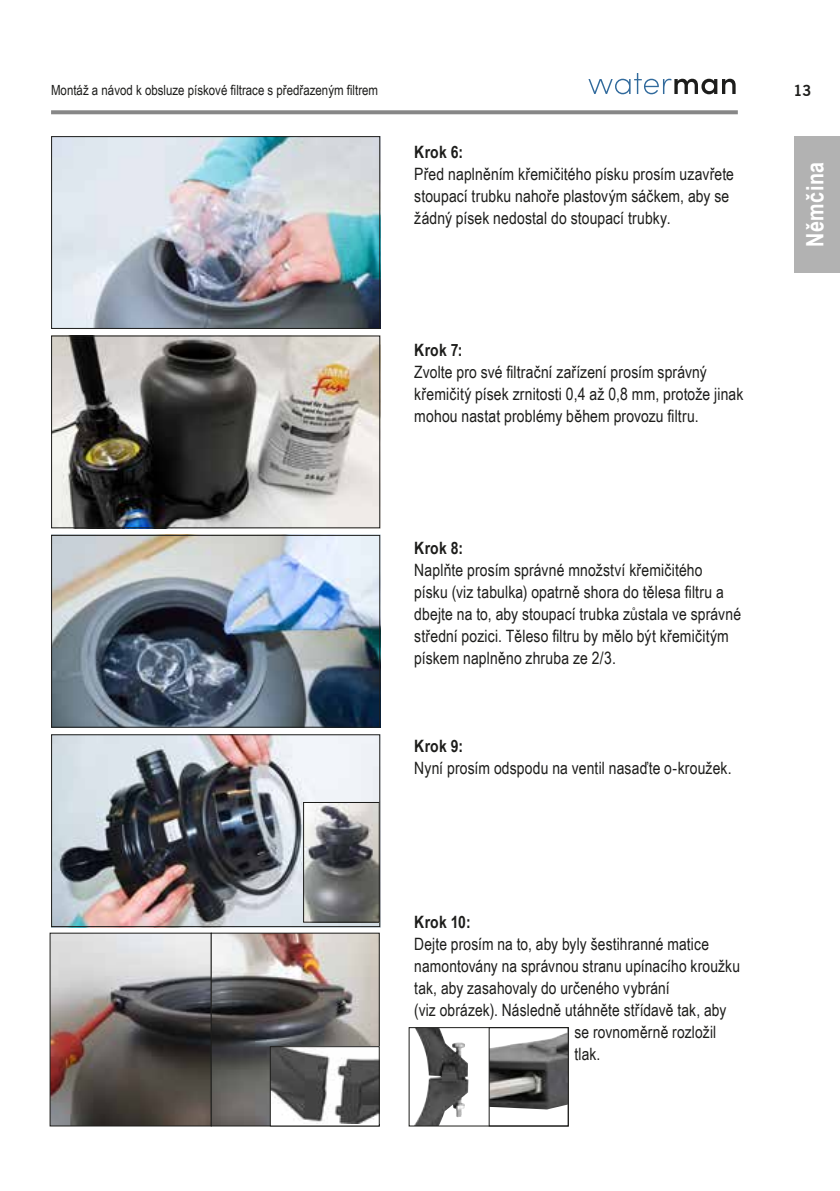
<style>
.page{position:relative;width:840px;height:1191px;background:#fff}
.page>*{position:absolute;margin:0;border:0;box-sizing:border-box;transform-origin:0 0}
.t1{font:700 24px "Arial Narrow";letter-spacing:.02em;color:#fff}
.t2{font:17px/22px "Arial Narrow";letter-spacing:.01em;color:#1d1d1b}
.t3{font:700 17px "Arial Narrow";letter-spacing:.015em;color:#1d1d1b}
.t4{font:700 15px "News Gothic BT";color:#1d1d1b}
.t5{font:14px "Arial Narrow";color:#1d1d1b}
</style>
<div class="page">
<svg style="left:51px;top:110px;width:686px;height:4px;background:#8f8f8f"></svg>
<div style="left:794px;top:136px;width:45px;height:136px;background:#b2b2b2"></div>
<svg style="left:588px;top:73px;width:147px;height:21px"></svg>
<img style="left:53px;top:138px;width:325px;height:189px">
<div style="left:51px;top:136px;width:329px;height:193px;border:1px solid #1d1d1b"></div>
<img style="left:53px;top:337px;width:325px;height:189px">
<div style="left:51px;top:335px;width:329px;height:193px;border:1px solid #1d1d1b"></div>
<img style="left:53px;top:537px;width:325px;height:188px">
<div style="left:51px;top:535px;width:329px;height:192px;border:1px solid #1d1d1b"></div>
<img style="left:53px;top:736px;width:325px;height:189px">
<div style="left:51px;top:734px;width:329px;height:193px;border:1px solid #1d1d1b"></div>
<img style="left:305px;top:804px;width:72px;height:116px">
<div style="left:303px;top:802px;width:76px;height:120px;border:1px solid #1d1d1b"></div>
<img style="left:52px;top:935px;width:325px;height:189px">
<div style="left:50px;top:932px;width:162px;height:194px;border:1px solid #1d1d1b"></div>
<div style="left:211px;top:932px;width:168px;height:194px;border:1px solid #1d1d1b"></div>
<img style="left:272px;top:1048px;width:105px;height:75px">
<div style="left:270px;top:1046px;width:109px;height:80px;border:1px solid #1d1d1b"></div>
<img style="left:415px;top:1029px;width:53px;height:95px">
<div style="left:408px;top:1027px;width:160px;height:99px;border:1px solid #1d1d1b"></div>
<img style="left:490px;top:1033px;width:76px;height:76px">
<div style="left:488px;top:1027px;width:80px;height:99px;border:1px solid #1d1d1b"></div>
<p class="t5" style="left:51px;top:80px;width:328px">Montáž a návod k obsluze pískové filtrace s předřazeným filtrem</p>
<p class="t3" style="left:414px;top:139px;width:50px">Krok 6:</p>
<p class="t2" style="left:414px;top:162px;width:321px">Před naplněním křemičitého písku prosím uzavřete stoupací trubku nahoře plastovým sáčkem, aby se žádný písek nedostal do stoupací trubky.</p>
<p class="t3" style="left:414px;top:337px;width:50px">Krok 7:</p>
<p class="t2" style="left:414px;top:360px;width:330px">Zvolte pro své filtrační zařízení prosím správný křemičitý písek zrnitosti 0,4 až 0,8 mm, protože jinak mohou nastat problémy během provozu filtru.</p>
<p class="t3" style="left:414px;top:535px;width:50px">Krok 8:</p>
<p class="t2" style="left:414px;top:558px;width:328px">Naplňte prosím správné množství křemičitého<br>písku (viz tabulka) opatrně shora do tělesa filtru a dbejte na to, aby stoupací trubka zůstala ve správné střední pozici. Těleso filtru by mělo být křemičitým pískem naplněno zhruba ze 2/3.</p>
<p class="t3" style="left:414px;top:733px;width:50px">Krok 9:</p>
<p class="t2" style="left:414px;top:756px;width:318px">Nyní prosím odspodu na ventil nasaďte o-kroužek.</p>
<p class="t4" style="left:793px;top:82px;width:20px">13</p>
<h1 class="t1" style="left:796px;top:247px;width:86px;rotate:-90deg">Němčina</h1>
<p class="t3" style="left:414px;top:909px;width:58px">Krok 10:</p>
<p class="t2" style="left:414px;top:932px;width:296px">Dejte prosím na to, aby byly šestihranné matice</p>
<p class="t2" style="left:414px;top:954px;width:327px">namontovány na správnou stranu upínacího kroužku</p>
<p class="t2" style="left:414px;top:976px;width:257px">tak, aby zasahovaly do určeného vybrání</p>
<p class="t2" style="left:414px;top:998px;width:313px">(viz obrázek). Následně utáhněte střídavě tak, aby</p>
<p class="t2" style="left:574px;top:1020px;width:143px">se rovnoměrně rozložil</p>
<p class="t2" style="left:574px;top:1042px;width:27px">tlak.</p>
</div>
